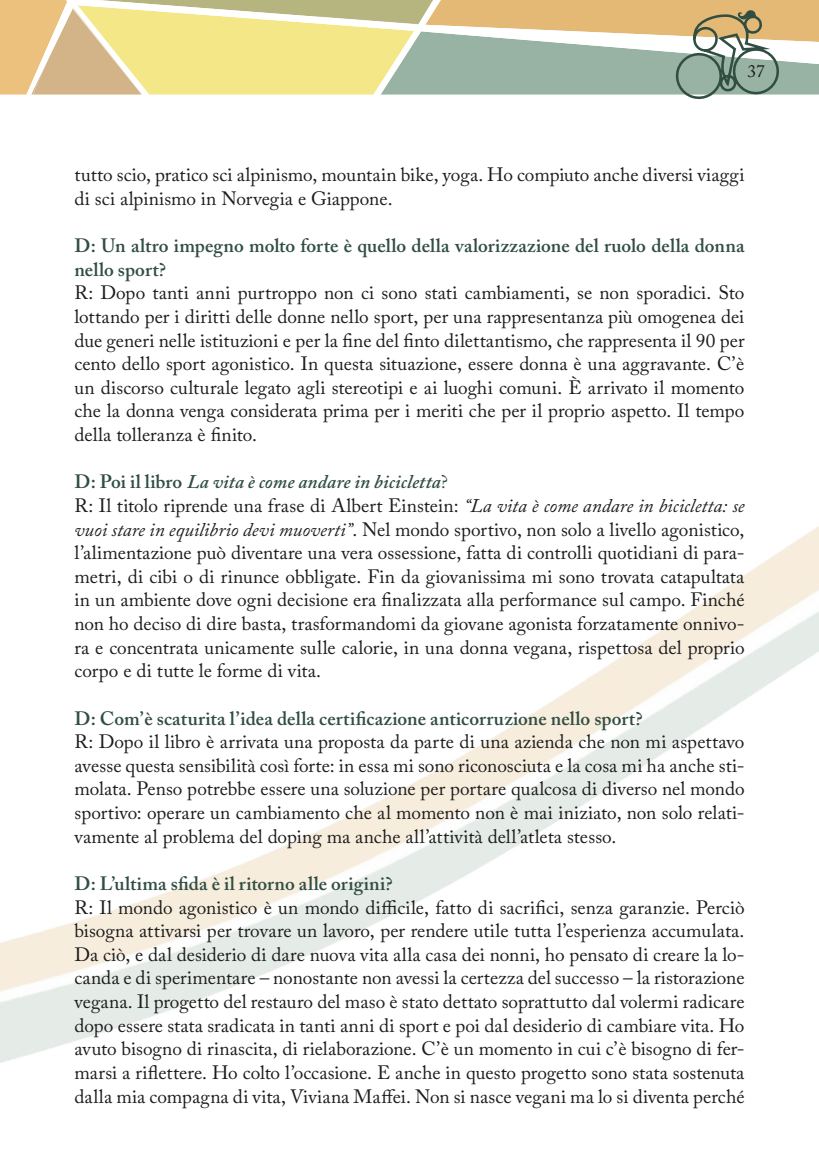
<style>
.page{position:relative;width:819px;height:1166px;background:#fff}
.page>*{position:absolute;margin:0;border:0;box-sizing:border-box;transform-origin:0 0}
.t1{font:19.25px/23.6px "Adobe Caslon Pro";color:#1c1c1b;text-align:justify}
.t2{font:600 19.25px/23.6px "Adobe Caslon Pro";letter-spacing:.005em;color:#314e42}
.t3{font:17.5px "Adobe Caslon Pro";color:#1c1c1b}
.s1{font-weight:600;color:#314e42}
.s2{font-weight:600;font-style:italic;color:#314e42}
.s3{color:#314e42}
.s4{font-style:italic}
</style>
<div class="page">
<img style="left:0;top:526px;width:819px;height:537px">
<svg style="left:0;top:0;width:819px;height:100px"></svg>
<p class="t3" style="left:747px;top:60px;width:19px">37</p>
<p class="t1" style="left:74px;top:163px;width:671px">tutto scio, pratico sci alpinismo, mountain bike, yoga. Ho compiuto anche diversi viaggi di sci alpinismo in Norvegia e Giappone.</p>
<p class="t2" style="left:74px;top:234px;width:671px">D: Un altro impegno molto forte è quello della valorizzazione del ruolo della donna nello sport?</p>
<p class="t1" style="left:74px;top:281px;width:671px">R: Dopo tanti anni purtroppo non ci sono stati cambiamenti, se non sporadici. Sto lottando per i diritti delle donne nello sport, per una rappresentanza più omogenea dei due generi nelle istituzioni e per la fine del finto dilettantismo, che rappresenta il 90 per cento dello sport agonistico. In questa situazione, essere donna è una aggravante. C’è un discorso culturale legato agli stereotipi e ai luoghi comuni. È arrivato il momento che la donna venga considerata prima per i meriti che per il proprio aspetto. Il tempo della tolleranza è finito.</p>
<p class="t1" style="left:74px;top:470px;width:671px;text-align:left"><span class="s1">D: Poi il libro</span> <span class="s2">La vita è come andare in bicicletta</span><span class="s3">?<br></span>R: Il titolo riprende una frase di Albert Einstein: <span class="s4">“La vita è come andare in bicicletta: se vuoi stare in equilibrio devi muoverti”</span>. Nel mondo sportivo, non solo a livello agonistico, l’alimentazione può diventare una vera ossessione, fatta di controlli quotidiani di para&shy;metri, di cibi o di rinunce obbligate. Fin da giovanissima mi sono trovata catapultata in un ambiente dove ogni decisione era finalizzata alla performance sul campo. Finché non ho deciso di dire basta, trasformandomi da giovane agonista forzatamente onnivo&shy;ra e concentrata unicamente sulle calorie, in una donna vegana, rispettosa del proprio corpo e di tutte le forme di vita.</p>
<p class="t2" style="left:74px;top:706px;width:569px">D: Com’è scaturita l’idea della certificazione anticorruzione nello sport?</p>
<p class="t1" style="left:74px;top:730px;width:671px">R: Dopo il libro è arrivata una proposta da parte di una azienda che non mi aspettavo avesse questa sensibilità così forte: in essa mi sono riconosciuta e la cosa mi ha anche sti&shy;molata. Penso potrebbe essere una soluzione per portare qualcosa di diverso nel mondo sportivo: operare un cambiamento che al momento non è mai iniziato, non solo relati&shy;vamente al problema del doping ma anche all’attività dell’atleta stesso.</p>
<p class="t2" style="left:74px;top:871px;width:320px">D: L’ultima sfida è il ritorno alle origini?</p>
<p class="t1" style="left:74px;top:895px;width:671px">R: Il mondo agonistico è un mondo difficile, fatto di sacrifici, senza garanzie. Perciò bisogna attivarsi per trovare un lavoro, per rendere utile tutta l’esperienza accumulata.<br>Da ciò, e dal desiderio di dare nuova vita alla casa dei nonni, ho pensato di creare la lo&shy;canda e di sperimentare – nonostante non avessi la certezza del successo – la ristorazione vegana. Il progetto del restauro del maso è stato dettato soprattutto dal volermi radicare dopo essere stata sradicata in tanti anni di sport e poi dal desiderio di cambiare vita. Ho avuto bisogno di rinascita, di rielaborazione. C’è un momento in cui c’è bisogno di fer&shy;marsi a riflettere. Ho colto l’occasione. E anche in questo progetto sono stata sostenuta dalla mia compagna di vita, Viviana Maffei. Non si nasce vegani ma lo si diventa perché</p>
</div>
